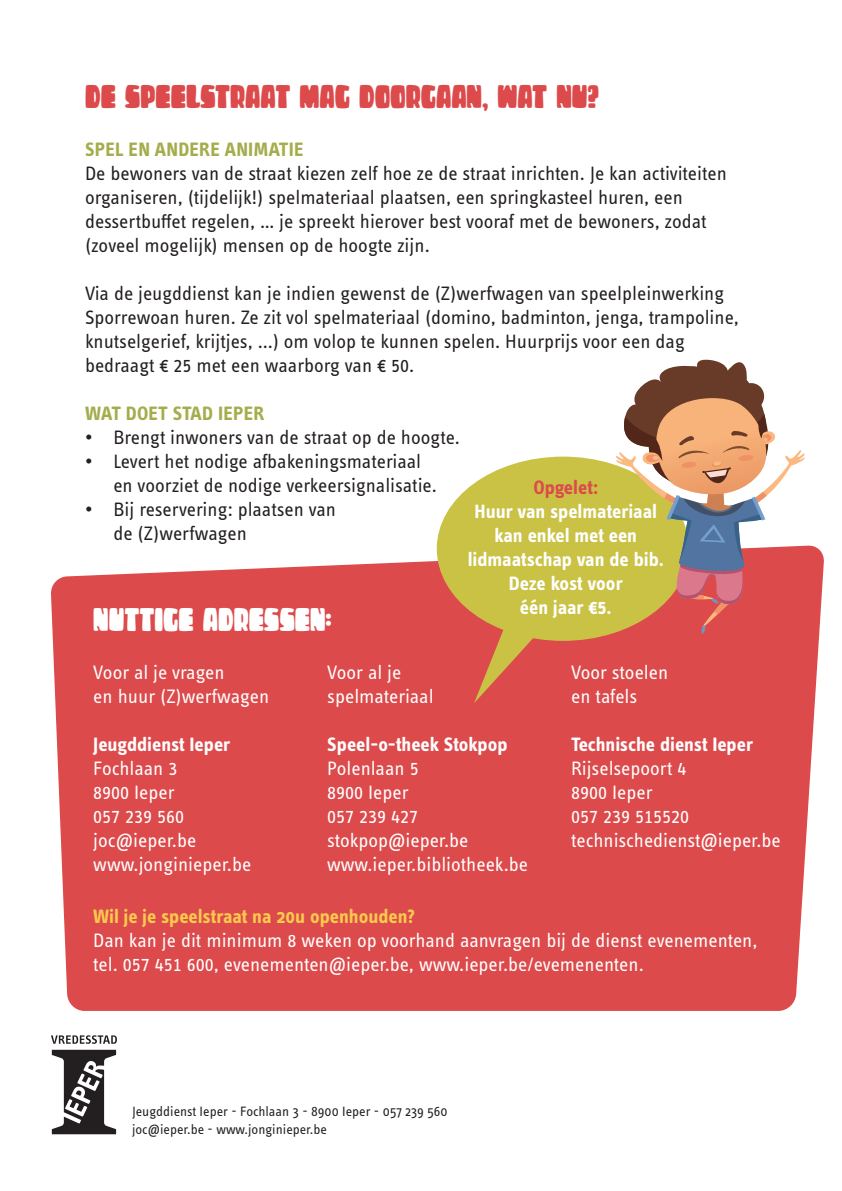
<style>
.page{position:relative;width:842px;height:1191px;background:#fff}
.page>*{position:absolute;margin:0;border:0;box-sizing:border-box;transform-origin:0 0}
.t1{font:30px "CHEESEBURGA";color:#dc4a4b;scale:.95 1}
.t2{font:30px "CHEESEBURGA";color:#fff;scale:.95 1}
.t3{font:20px/24px "Info OT Text";color:#231f20}
.t4{font:20px/24px "Info OT Text";color:#fff}
.t5{font:700 20px/24px "Info OT Text";color:#fff;text-align:center}
.t6{font:700 20px "Info OT Text";letter-spacing:.01em;color:#a4ac4b}
.t7{font:700 20px "Info OT Text";color:#fbca4d}
.t8{font:700 20px "Info OT Text";color:#dc4a4b}
.t9{font:14px/18px "Info OT Text";color:#231f20}
</style>
<div class="page">
<svg style="left:52px;top:1049px;width:64px;height:85px"></svg>
<svg style="left:51px;top:1035px;width:66px;height:8px"></svg>
<div style="left:51px;top:545px;width:773px;height:466px;background:#dc4a4b"></div>
<div style="left:437px;top:456px;width:252px;height:185px;background:#c9c245;border-radius:50%"></div>
<svg style="left:474px;top:614px;width:65px;height:89px"></svg>
<svg style="left:615px;top:359px;width:190px;height:275px"></svg>
<h1 class="t1" style="left:85px;top:82px;width:543px">DE SPEELSTRAAT MAG DOORGAAN, WAT NU?</h1>
<p class="t6" style="left:85px;top:137px;width:220px">SPEL EN ANDERE ANIMATIE</p>
<p class="t3" style="left:85px;top:161px;width:643px">De bewoners van de straat kiezen zelf hoe ze de straat inrichten. Je kan activiteiten organiseren, (tijdelijk!) spelmateriaal plaatsen, een springkasteel huren, een dessertbuffet regelen, … je spreekt hierover best vooraf met de bewoners, zodat (zoveel mogelijk) mensen op de hoogte zijn.</p>
<p class="t3" style="left:85px;top:281px;width:655px">Via de jeugddienst kan je indien gewenst de (Z)werfwagen van speelpleinwerking Sporrewoan huren. Ze zit vol spelmateriaal (domino, badminton, jenga, trampoline, knutselgerief, krijtjes, ...) om volop te kunnen spelen. Huurprijs voor een dag bedraagt € 25 met een waarborg van € 50.</p>
<p class="t6" style="left:85px;top:401px;width:181px">WAT DOET STAD IEPER</p>
<p class="t3" style="left:85px;top:425px;width:376px">• Brengt inwoners van de straat op de hoogte.</p>
<p class="t3" style="left:113px;top:449px;width:325px;text-indent:-28px">• Levert het nodige afbakeningsmateriaal en voorziet de nodige verkeersignalisatie.</p>
<p class="t3" style="left:113px;top:497px;width:224px;text-indent:-28px">• Bij reservering: plaatsen van de (Z)werfwagen</p>
<p class="t8" style="left:533px;top:474px;width:66px">Opgelet:</p>
<p class="t5" style="left:468px;top:498px;width:198px">Huur van spelmateriaal kan enkel met een lidmaatschap van de bib.<br>Deze kost voor<br>één jaar €5.</p>
<h1 class="t2" style="left:93px;top:605px;width:252px">NUTTIGE ADRESSEN:</h1>
<p class="t4" style="left:93px;top:660px;width:177px">Voor al je vragen<br>en huur (Z)werfwagen</p>
<p class="t5" style="left:93px;top:732px;width:139px">Jeugddienst Ieper</p>
<p class="t4" style="left:93px;top:756px;width:159px">Fochlaan 3<br>8900 Ieper<br>057 239 560 joc@ieper.be www.jonginieper.be</p>
<p class="t4" style="left:327px;top:660px;width:108px">Voor al je spelmateriaal</p>
<p class="t5" style="left:327px;top:732px;width:182px">Speel-o-theek Stokpop</p>
<p class="t4" style="left:327px;top:756px;width:202px">Polenlaan 5<br>8900 Ieper<br>057 239 427 stokpop@ieper.be www.ieper.bibliotheek.be</p>
<p class="t4" style="left:571px;top:660px;width:99px">Voor stoelen en tafels</p>
<p class="t5" style="left:571px;top:732px;width:184px">Technische dienst Ieper</p>
<p class="t4" style="left:571px;top:756px;width:211px">Rijselsepoort 4<br>8900 Ieper<br>057 239 515520 technischedienst@ieper.be</p>
<p class="t7" style="left:93px;top:904px;width:323px">Wil je je speelstraat na 20u openhouden?</p>
<p class="t4" style="left:93px;top:928px;width:666px">Dan kan je dit minimum 8 weken op voorhand aanvragen bij de dienst evenementen, tel. 057 451 600, evenementen@ieper.be, www.ieper.be/evemenenten.</p>
<p class="t9" style="left:132px;top:1102px;width:317px">Jeugddienst Ieper - Fochlaan 3 - 8900 Ieper - 057 239 560 joc@ieper.be - www.jonginieper.be</p>
</div>
